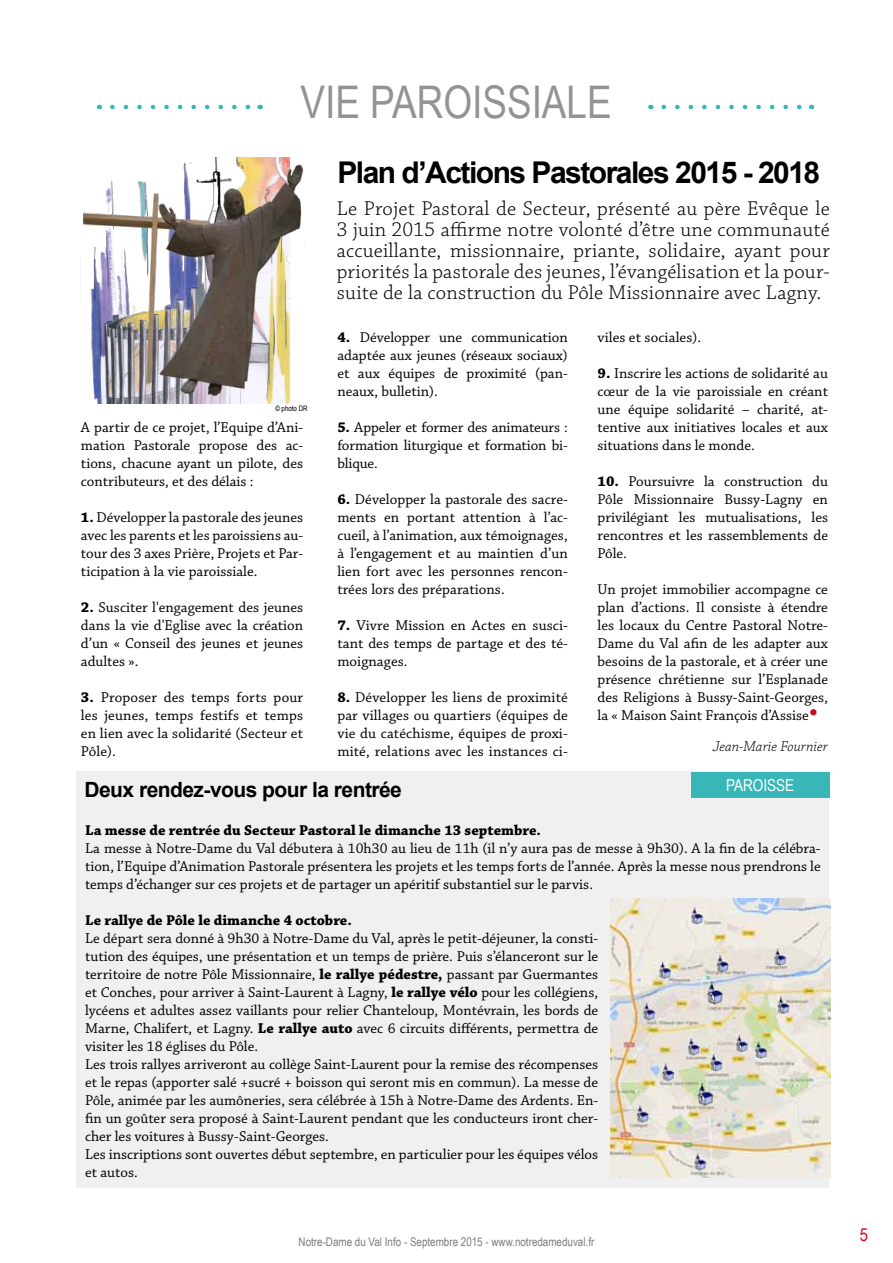
<style>
.page{position:relative;width:893px;height:1263px;background:#fff}
.page>*{position:absolute;margin:0;border:0;box-sizing:border-box;transform-origin:0 0}
.t1{font:45px "Arial Narrow";color:#929395}
.t2{font:700 30px "Arial";letter-spacing:-.05em;color:#000}
.t3{font:300 21px/21px "Chaparral Pro";letter-spacing:.01em;color:#000;text-align:justify}
.t4{font:700 21px "Arial";letter-spacing:-.025em;color:#000}
.t5{font:18px "Arial Narrow";color:#e20026}
.t6{font:16.5px "Arial Narrow";color:#fff}
.t7{font:15px/18px "Chaparral Pro";color:#000;text-align:justify}
.t8{font:700 15px "Chaparral Pro";color:#000}
.t9{font:italic 300 15px "Chaparral Pro";color:#000}
.t10{font:12px "Arial Narrow";color:#7b7c7e}
.t11{font:7.5px "Arial Narrow";color:#000}
.s1{font-weight:700}
.s2{font-size:30px;color:#cd071e}
</style>
<div class="page">
<svg style="left:112px;top:105px;width:139px;height:4px"></svg>
<svg style="left:664px;top:105px;width:138px;height:4px"></svg>
<div style="left:77px;top:771px;width:752px;height:416px;background:#f0f0f1"></div>
<img style="left:80px;top:157px;width:225px;height:246px">
<div style="left:691px;top:772px;width:138px;height:25px;background:#39b6b8"></div>
<img style="left:611px;top:898px;width:219px;height:280px">
<h1 class="t1" style="left:301px;top:69px;width:313px">VIE PAROISSIALE</h1>
<h2 class="t2" style="left:337px;top:152px;width:484px">Plan d’Actions Pastorales 2015 - 2018</h2>
<p class="t3" style="left:337px;top:199px;width:494px">Le Projet Pastoral de Secteur, présenté au père Evêque le 3 juin 2015 affirme notre volonté d’être une communauté accueillante, missionnaire, priante, solidaire, ayant pour priorités la pastorale des jeunes, l’évangélisation et la pour&shy;suite de la construction du Pôle Missionnaire avec Lagny.</p>
<p class="t11" style="left:275px;top:403px;width:34px">© photo DR</p>
<p class="t7" style="left:81px;top:419px;width:224px">A partir de ce projet, l’Equipe d’Ani&shy;mation Pastorale propose des ac&shy;tions, chacune ayant un pilote, des contributeurs, et des délais :</p>
<p class="t7" style="left:81px;top:509px;width:224px"><span class="s1">1.</span> Développer la pastorale des jeunes avec les parents et les paroissiens au&shy;tour des 3 axes Prière, Projets et Par&shy;ticipation à la vie paroissiale.</p>
<p class="t7" style="left:81px;top:599px;width:224px"><span class="s1">2.</span> Susciter l'engagement des jeunes dans la vie d'Eglise avec la création d’un « Conseil des jeunes et jeunes adultes ».</p>
<p class="t7" style="left:81px;top:689px;width:224px"><span class="s1">3.</span> Proposer des temps forts pour les jeunes, temps festifs et temps en lien avec la solidarité (Secteur et Pôle).</p>
<p class="t7" style="left:337px;top:329px;width:232px"><span class="s1">4.</span> Développer une communication adaptée aux jeunes (réseaux sociaux) et aux équipes de proximité (pan&shy;neaux, bulletin).</p>
<p class="t7" style="left:337px;top:419px;width:232px"><span class="s1">5.</span> Appeler et former des animateurs : formation liturgique et formation bi&shy;blique.</p>
<p class="t7" style="left:337px;top:491px;width:232px"><span class="s1">6.</span> Développer la pastorale des sacre&shy;ments en portant attention à l’ac&shy;cueil, à l’animation, aux témoignages, à l’engagement et au maintien d’un lien fort avec les personnes rencon&shy;trées lors des préparations.</p>
<p class="t7" style="left:337px;top:617px;width:232px"><span class="s1">7.</span> Vivre Mission en Actes en susci&shy;tant des temps de partage et des té&shy;moignages.</p>
<p class="t7" style="left:337px;top:689px;width:232px"><span class="s1">8.</span> Développer les liens de proximité par villages ou quartiers (équipes de vie du catéchisme, équipes de proxi&shy;mité, relations avec les instances ci-</p>
<h3 class="t4" style="left:84px;top:774px;width:319px">Deux rendez-vous pour la rentrée</h3>
<p class="t7" style="left:598px;top:329px;width:105px">viles et sociales).</p>
<p class="t7" style="left:598px;top:365px;width:232px"><span class="s1">9.</span> Inscrire les actions de solidarité au cœur de la vie paroissiale en créant une équipe solidarité – charité, at&shy;tentive aux initiatives locales et aux situations dans le monde.</p>
<p class="t7" style="left:598px;top:473px;width:232px"><span class="s1">10.</span> Poursuivre la construction du Pôle Missionnaire Bussy-Lagny en privilégiant les mutualisations, les rencontres et les rassemblements de Pôle.</p>
<p class="t7" style="left:598px;top:581px;width:232px">Un projet immobilier accompagne ce plan d’actions. Il consiste à étendre les locaux du Centre Pastoral Notre-Dame du Val afin de les adapter aux besoins de la pastorale, et à créer une présence chrétienne sur l’Esplanade des Religions à Bussy-Saint-Georges, la « Maison Saint François d’Assise<span class="s2">•</span></p>
<p class="t9" style="left:713px;top:738px;width:117px">Jean-Marie Fournier</p>
<p class="t6" style="left:726px;top:773px;width:70px">PAROISSE</p>
<p class="t8" style="left:85px;top:821px;width:457px">La messe de rentrée du Secteur Pastoral le dimanche 13 septembre.</p>
<p class="t7" style="left:85px;top:839px;width:737px">La messe à Notre-Dame du Val débutera à 10h30 au lieu de 11h (il n’y aura pas de messe à 9h30). A la fin de la célébra&shy;tion, l’Equipe d’Animation Pastorale présentera les projets et les temps forts de l’année. Après la messe nous prendrons le temps d’échanger sur ces projets et de partager un apéritif substantiel sur le parvis.</p>
<p class="t8" style="left:85px;top:911px;width:268px">Le rallye de Pôle le dimanche 4 octobre.</p>
<p class="t7" style="left:85px;top:929px;width:515px;text-align:left">Le départ sera donné à 9h30 à Notre-Dame du Val, après le petit-déjeuner, la consti&shy;tution des équipes, une présentation et un temps de prière. Puis s’élanceront sur le territoire de notre Pôle Missionnaire, <span class="s1">le rallye pédestre,</span> passant par Guermantes et Conches, pour arriver à Saint-Laurent à Lagny, <span class="s1">le rallye vélo</span> pour les collégiens, lycéens et adultes assez vaillants pour relier Chanteloup, Montévrain, les bords de Marne, Chalifert, et Lagny. <span class="s1">Le rallye auto</span> avec 6 circuits différents, permettra de visiter les 18 églises du Pôle.<br>Les trois rallyes arriveront au collège Saint-Laurent pour la remise des récompenses et le repas (apporter salé +sucré + boisson qui seront mis en commun). La messe de Pôle, animée par les aumôneries, sera célébrée à 15h à Notre-Dame des Ardents. En&shy;fin un goûter sera proposé à Saint-Laurent pendant que les conducteurs iront cher&shy;cher les voitures à Bussy-Saint-Georges.<br>Les inscriptions sont ouvertes début septembre, en particulier pour les équipes vélos et autos.</p>
<p class="t10" style="left:299px;top:1233px;width:297px">Notre-Dame du Val Info - Septembre 2015 - www.notredameduval.fr</p>
<p class="t5" style="left:860px;top:1221px;width:10px">5</p>
</div>
